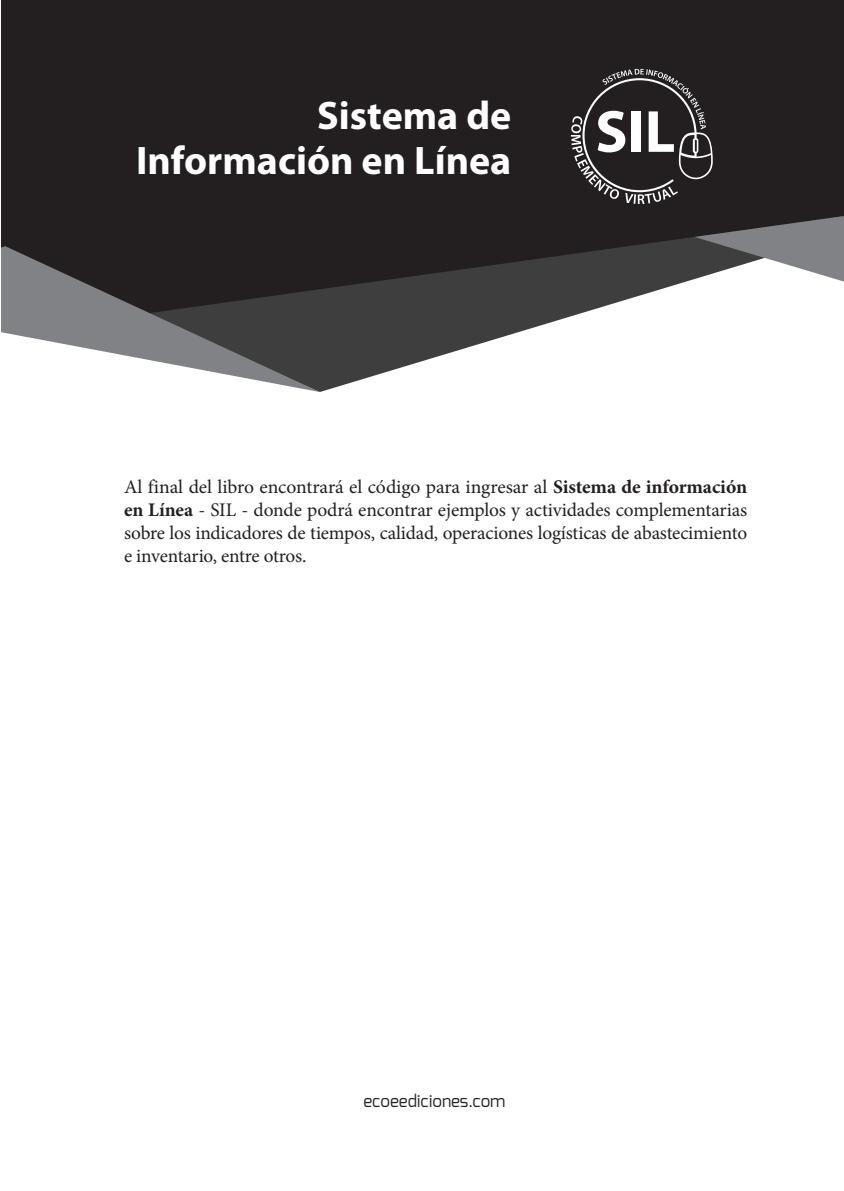
<style>
.page{position:relative;width:844px;height:1191px;background:#fff}
.page>*{position:absolute;margin:0;border:0;box-sizing:border-box;transform-origin:0 0}
.B__Artículo{font:700 39.9px "Myriad Pro";color:#fff}
.Textos_generales{font:19.25px/23.1px "Minion Pro";letter-spacing:-.005em;color:#231f20;text-align:justify}
.t1{font:16.97px "Exo";color:#231f20}
.s1{font-weight:700}
</style>
<div class="page">
<div style="left:1px;top:0;width:842px;height:246px;background:#231f20"></div>
<svg style="left:140px;top:200px;width:465px;height:192px"></svg>
<svg style="left:1px;top:246px;width:319px;height:146px"></svg>
<svg style="left:570px;top:69px;width:273px;height:237px"></svg>
<p class="B__Artículo" style="left:317px;top:89px;width:195px">Sistema de</p>
<p class="B__Artículo" style="left:136px;top:135px;width:377px">Información en Línea</p>
<p class="Textos_generales" style="left:124px;top:475px;width:624px">Al final del libro encontrará el código para ingresar al <span class="s1">Sistema de información en Línea</span> - SIL - donde podrá encontrar ejemplos y actividades complementarias sobre los indicadores de tiempos, calidad, operaciones logísticas de abastecimiento e inventario, entre otros.</p>
<p class="t1" style="left:363px;top:1089px;width:143px">ecoeediciones.com</p>
</div>
